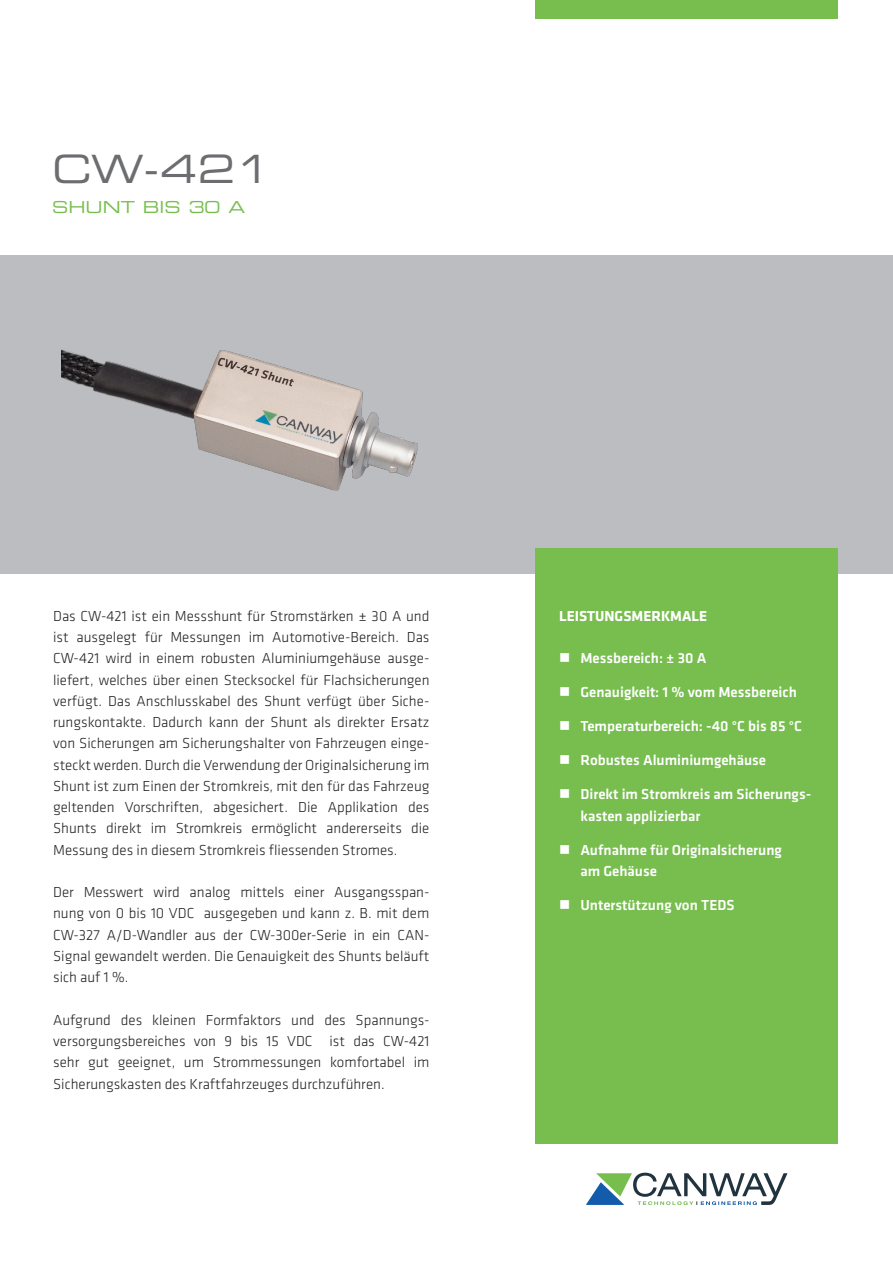
<style>
.page{position:relative;width:893px;height:1263px;background:#fff}
.page>*{position:absolute;margin:0;border:0;box-sizing:border-box;transform-origin:0 0}
.t1{font:39px "Eurostile LT Std Ex 2";color:#6c6d70}
.t2{font:16.5px "Eurostile LT Std Ex 2";color:#77be4e}
.t3{font:300 15px/21.3px "Klavika Basic";color:#231f20;text-align:justify}
.t4{font:500 15px/21.3px "Klavika Basic";color:#fff}
.t5{font:700 15px "Klavika Basic";color:#fff}
</style>
<div class="page">
<div style="left:536px;top:0;width:302px;height:18px;background:#77be4e"></div>
<div style="left:0;top:255px;width:893px;height:319px;background:#bcbdc0"></div>
<img style="left:61px;top:349px;width:357px;height:142px">
<svg style="left:586px;top:1173px;width:201px;height:32px"></svg>
<div style="left:536px;top:549px;width:302px;height:595px;background:#77be4e"></div>
<h1 class="t1" style="left:52px;top:142px;width:222px">CW-421</h1>
<p class="t2" style="left:52px;top:195px;width:195px">SHUNT bis 30 A</p>
<p class="t3" style="left:53px;top:605px;width:378px">Das CW-421 ist ein Messshunt für Stromstärken ± 30 A und ist ausgelegt für Messungen im Automotive-Bereich. Das CW-421 wird in einem robusten Aluminiumgehäuse ausge&shy;liefert, welches über einen Stecksockel für Flachsicherungen verfügt. Das Anschlusskabel des Shunt verfügt über Siche&shy;rungskontakte. Dadurch kann der Shunt als direkter Ersatz von Sicherungen am Sicherungshalter von Fahrzeugen einge&shy;steckt werden. Durch die Verwendung der Originalsicherung im Shunt ist zum Einen der Stromkreis, mit den für das Fahrzeug geltenden Vorschriften, abgesichert. Die Applikation des Shunts direkt im Stromkreis ermöglicht andererseits die Messung des in diesem Stromkreis fliessenden Stromes.</p>
<p class="t3" style="left:53px;top:881px;width:378px">Der Messwert wird analog mittels einer Ausgangsspan&shy;nung von 0 bis 10 VDC ausgegeben und kann z. B. mit dem CW-327 A/D-Wandler aus der CW-300er-Serie in ein CAN-Signal gewandelt werden. Die Genauigkeit des Shunts beläuft sich auf 1 %.</p>
<p class="t3" style="left:53px;top:1009px;width:378px">Aufgrund des kleinen Formfaktors und des Spannungs&shy;versorgungsbereiches von 9 bis 15 VDC ist das CW-421 sehr gut geeignet, um Strommessungen komfortabel im Sicherungskasten des Kraftfahrzeuges durchzuführen.</p>
<p class="t5" style="left:559px;top:605px;width:149px">LEISTUNGSMERKMALE</p>
<p class="t4" style="left:559px;top:647px;width:149px">■ Messbereich: ± 30 A</p>
<p class="t4" style="left:559px;top:681px;width:239px">■ Genauigkeit: 1 % vom Messbereich</p>
<p class="t4" style="left:559px;top:715px;width:244px">■ Temperaturbereich: -40 °C bis 85 °C</p>
<p class="t4" style="left:559px;top:749px;width:209px">■ Robustes Aluminiumgehäuse</p>
<p class="t4" style="left:580px;top:783px;width:233px;text-indent:-21px">■ Direkt im Stromkreis am Sicherungs&shy;kasten applizierbar</p>
<p class="t4" style="left:580px;top:839px;width:203px;text-indent:-21px">■ Aufnahme für Originalsicherung am Gehäuse</p>
<p class="t4" style="left:559px;top:894px;width:177px">■ Unterstützung von TEDS</p>
</div>
